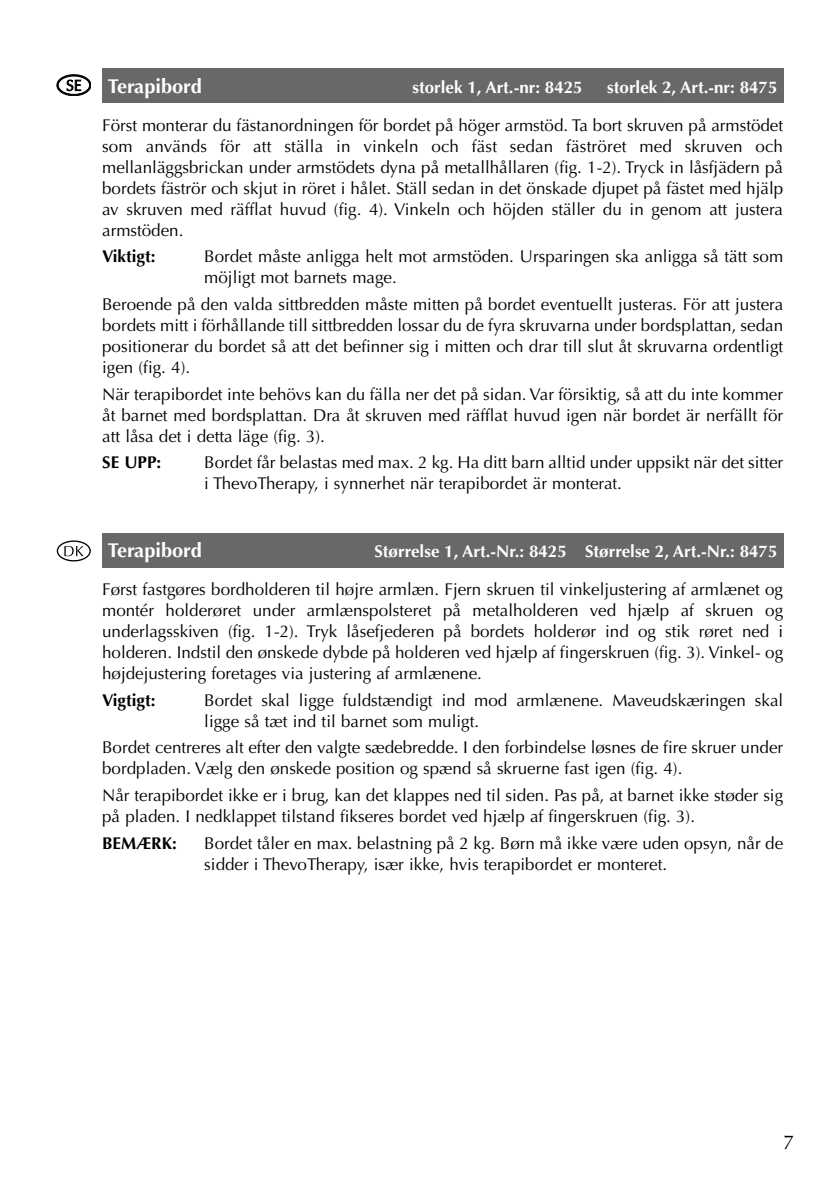
<style>
.page{position:relative;width:840px;height:1191px;background:#fff}
.page>*{position:absolute;margin:0;border:0;box-sizing:border-box;transform-origin:0 0}
.t1{font:700 20px "Optima";color:#fff}
.t2{font:20px "Optima";color:#000}
.t3{font:17px/21px "Optima";color:#000}
.t4{font:700 17px "Optima";color:#fff}
.t5{font:700 17px "Optima";color:#000}
</style>
<div class="page">
<div style="left:102px;top:534px;width:680px;height:34px;background:#686868"></div>
<svg style="left:57px;top:540px;width:34px;height:21px"></svg>
<div style="left:102px;top:68px;width:680px;height:34px;background:#686868"></div>
<svg style="left:57px;top:75px;width:34px;height:21px"></svg>
<p class="t1" style="left:108px;top:74px;width:95px">Terapibord</p>
<p class="t4" style="left:412px;top:77px;width:172px">storlek 1, Art.-nr: 8425</p>
<p class="t4" style="left:607px;top:77px;width:172px">storlek 2, Art.-nr: 8475</p>
<p class="t3" style="left:102px;top:115px;width:682px;text-align:justify">Först monterar du fästanordningen för bordet på höger armstöd. Ta bort skruven på armstödet som används för att ställa in vinkeln och fäst sedan fäströret med skruven och mellanläggsbrickan under armstödets dyna på metallhållaren (fig. 1-2). Tryck in låsfjädern på bordets fäströr och skjut in röret i hålet. Ställ sedan in det önskade djupet på fästet med hjälp av skruven med räfflat huvud (fig. 4). Vinkeln och höjden ställer du in genom att justera armstöden.</p>
<p class="t5" style="left:102px;top:247px;width:55px">Viktigt:</p>
<p class="t3" style="left:204px;top:246px;width:580px">Bordet måste anligga helt mot armstöden. Ursparingen ska anligga så tätt som möjligt mot barnets mage.</p>
<p class="t3" style="left:102px;top:294px;width:682px;text-align:justify">Beroende på den valda sittbredden måste mitten på bordet eventuellt justeras. För att justera bordets mitt i förhållande till sittbredden lossar du de fyra skruvarna under bordsplattan, sedan positionerar du bordet så att det befinner sig i mitten och drar till slut åt skruvarna ordentligt igen (fig. 4).</p>
<p class="t3" style="left:102px;top:384px;width:682px;text-align:justify">När terapibordet inte behövs kan du fälla ner det på sidan. Var försiktig, så att du inte kommer åt barnet med bordsplattan. Dra åt skruven med räfflat huvud igen när bordet är nerfällt för att låsa det i detta läge (fig. 3).</p>
<p class="t5" style="left:102px;top:453px;width:61px">SE UPP:</p>
<p class="t3" style="left:204px;top:452px;width:580px">Bordet får belastas med max. 2 kg. Ha ditt barn alltid under uppsikt när det sitter i ThevoTherapy, i synnerhet när terapibordet är monterat.</p>
<p class="t1" style="left:108px;top:538px;width:95px">Terapibord</p>
<p class="t4" style="left:374px;top:541px;width:404px">Størrelse 1, Art.-Nr.: 8425 Størrelse 2, Art.-Nr.: 8475</p>
<p class="t3" style="left:102px;top:579px;width:682px;text-align:justify">Først fastgøres bordholderen til højre armlæn. Fjern skruen til vinkeljustering af armlænet og montér holderøret under armlænspolsteret på metalholderen ved hjælp af skruen og underlagsskiven (fig. 1-2). Tryk låsefjederen på bordets holderør ind og stik røret ned i holderen. Indstil den ønskede dybde på holderen ved hjælp af fingerskruen (fig. 3). Vinkel- og højdejustering foretages via justering af armlænene.</p>
<p class="t5" style="left:102px;top:690px;width:55px">Vigtigt:</p>
<p class="t3" style="left:204px;top:689px;width:580px">Bordet skal ligge fuldstændigt ind mod armlænene. Maveudskæringen skal ligge så tæt ind til barnet som muligt.</p>
<p class="t3" style="left:102px;top:737px;width:682px">Bordet centreres alt efter den valgte sædebredde. I den forbindelse løsnes de fire skruer under bordpladen. Vælg den ønskede position og spænd så skruerne fast igen (fig. 4).</p>
<p class="t3" style="left:102px;top:785px;width:682px">Når terapibordet ikke er i brug, kan det klappes ned til siden. Pas på, at barnet ikke støder sig på pladen. I nedklappet tilstand fikseres bordet ved hjælp af fingerskruen (fig. 3).</p>
<p class="t5" style="left:102px;top:833px;width:76px">BEMÆRK:</p>
<p class="t3" style="left:204px;top:832px;width:580px">Bordet tåler en max. belastning på 2 kg. Børn må ikke være uden opsyn, når de sidder i ThevoTherapy, især ikke, hvis terapibordet er monteret.</p>
<p class="t2" style="left:782px;top:1130px;width:13px">7</p>
</div>
